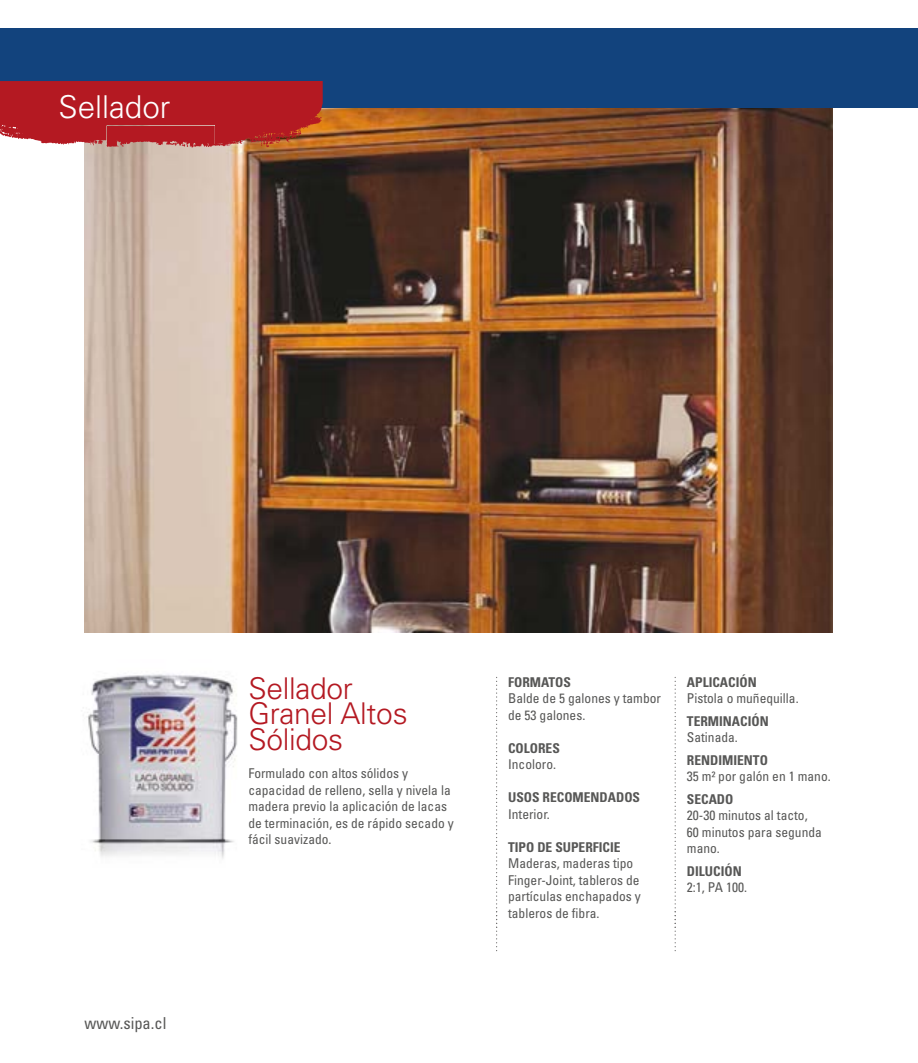
<style>
.page{position:relative;width:918px;height:1063px;background:#fff}
.page>*{position:absolute;margin:0;border:0;box-sizing:border-box;transform-origin:0 0}
.t1{font:300 31.5px "Univers LT Std";color:#fff}
.t2{font:300 30px/25.5px "Univers LT Std";letter-spacing:-.01em;color:#b41922}
.t3{font:condensed 16.5px "Univers LT Std";color:#575756}
.t4{font:condensed 13.5px/16.5px "Univers LT Std";color:#575756}
.t5{font:700 condensed 13.5px "Univers LT Std";color:#575756}
</style>
<div class="page">
<div style="left:0;top:28px;width:918px;height:80px;background:#12437d"></div>
<img style="left:85px;top:108px;width:748px;height:524px">
<svg style="left:0;top:81px;width:323px;height:67px;background:#b72a2e"></svg>
<img style="left:87px;top:674px;width:151px;height:185px">
<svg style="left:496px;top:677px;width:1px;height:274px"></svg>
<svg style="left:675px;top:677px;width:1px;height:274px"></svg>
<h1 class="t1" style="left:58px;top:87px;width:114px">Sellador</h1>
<p class="t3" style="left:85px;top:1012px;width:83px">www.sipa.cl</p>
<h2 class="t2" style="left:248px;top:675px;width:161px">Sellador<br>Granel Altos<br>Sólidos</h2>
<p class="t4" style="left:248px;top:765px;width:207px">Formulado con altos sólidos y capacidad de relleno, sella y nivela la madera previo la aplicación de lacas de terminación, es de rápido secado y fácil suavizado.</p>
<p class="t5" style="left:508px;top:674px;width:64px">FORMATOS</p>
<p class="t4" style="left:508px;top:690px;width:154px">Balde de 5 galones y tambor de 53 galones.</p>
<p class="t5" style="left:508px;top:740px;width:53px">COLORES</p>
<p class="t4" style="left:508px;top:756px;width:49px">Incoloro.</p>
<p class="t5" style="left:508px;top:789px;width:134px">USOS RECOMENDADOS</p>
<p class="t4" style="left:508px;top:805px;width:43px">Interior.</p>
<p class="t5" style="left:508px;top:839px;width:114px">TIPO DE SUPERFICIE</p>
<p class="t4" style="left:508px;top:855px;width:134px">Maderas, maderas tipo<br>Finger-Joint, tableros de partículas enchapados y tableros de fibra.</p>
<p class="t5" style="left:687px;top:673px;width:71px">APLICACIÓN</p>
<p class="t4" style="left:687px;top:690px;width:113px">Pistola o muñequilla.</p>
<p class="t5" style="left:687px;top:712px;width:83px">TERMINACIÓN</p>
<p class="t4" style="left:687px;top:729px;width:53px">Satinada.</p>
<p class="t5" style="left:687px;top:751px;width:83px">RENDIMIENTO</p>
<p class="t4" style="left:687px;top:768px;width:145px">35 m² por galón en 1 mano.</p>
<p class="t5" style="left:687px;top:790px;width:48px">SECADO</p>
<p class="t4" style="left:687px;top:807px;width:136px">20-30 minutos al tacto,<br>60 minutos para segunda mano.</p>
<p class="t5" style="left:687px;top:862px;width:56px">DILUCIÓN</p>
<p class="t4" style="left:687px;top:879px;width:62px">2:1, PA 100.</p>
</div>
